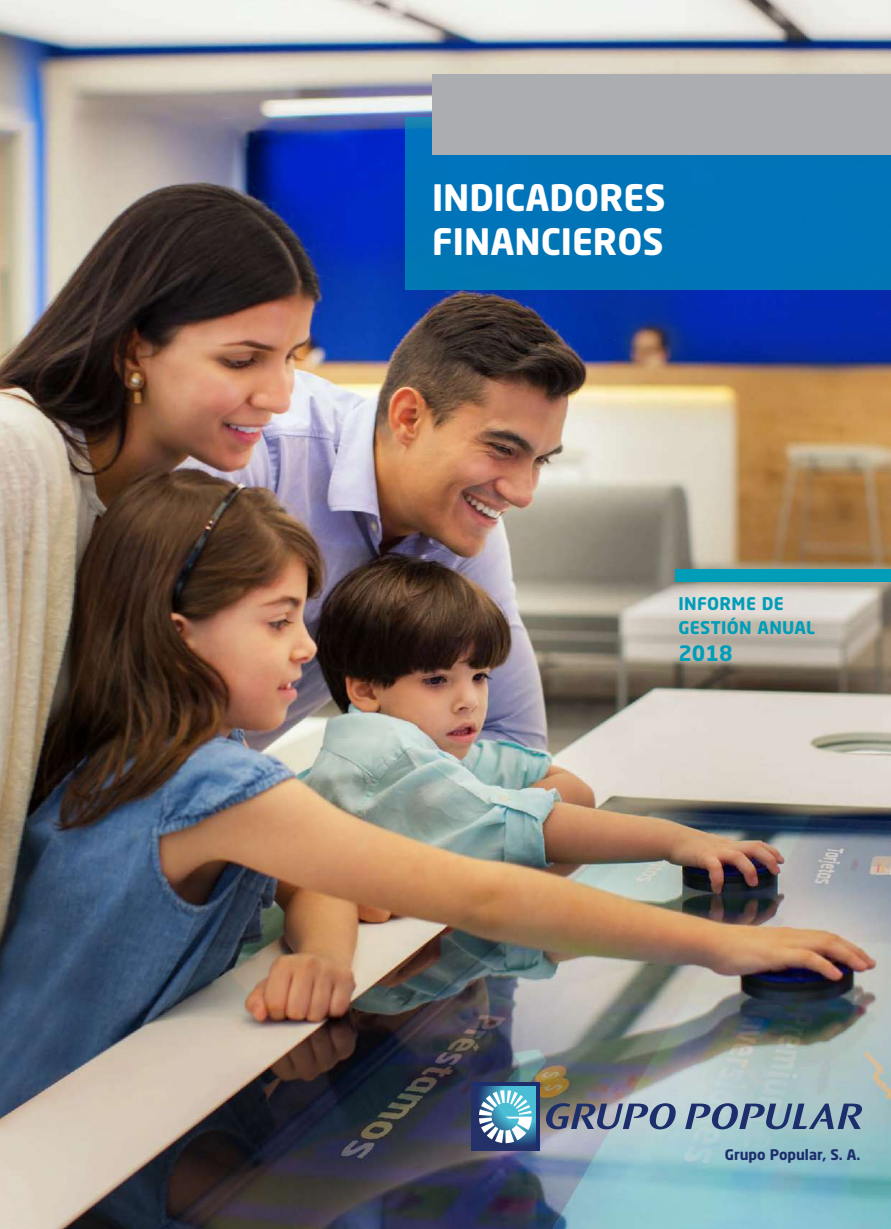
<style>
.page{position:relative;width:891px;height:1229px;background:#fff}
.page>*{position:absolute;margin:0;border:0;box-sizing:border-box;transform-origin:0 0}
.t1{font:700 36px/43.2px "Neo Sans Std";color:#fff}
.t2{font:700 21px "Neo Sans Std";color:#009db9}
.t3{font:700 17.25px/24px "Neo Sans Std";letter-spacing:.02em;color:#009db9}
.t4{font:700 14.4px "Neo Sans Std";color:#1c2e6b}
</style>
<div class="page">
<img style="left:0;top:0;width:891px;height:1228px">
<div style="left:405px;top:118px;width:486px;height:172px;background:#0174b8"></div>
<div style="left:432px;top:74px;width:459px;height:81px;background:#abadb0"></div>
<div style="left:675px;top:569px;width:216px;height:13px;background:#009db9"></div>
<svg style="left:685px;top:1103px;width:177px;height:26px;background:#738ba5"></svg>
<svg style="left:546px;top:1103px;width:130px;height:26px;background:#707b94"></svg>
<div style="left:471px;top:1082px;width:69px;height:68px;background:#243168"></div>
<svg style="left:478px;top:1086px;width:57px;height:59px"></svg>
<svg style="left:479px;top:1090px;width:53px;height:53px;background:#81b5cb"></svg>
<p class="t1" style="left:432px;top:175px;width:235px">INDICADORES<br>FINANCIEROS</p>
<p class="t3" style="left:678px;top:591px;width:138px">INFORME DE<br>GESTIÓN ANUAL</p>
<p class="t2" style="left:678px;top:640px;width:56px">2018</p>
<p class="t4" style="left:725px;top:1145px;width:137px">Grupo Popular, S. A.</p>
</div>
